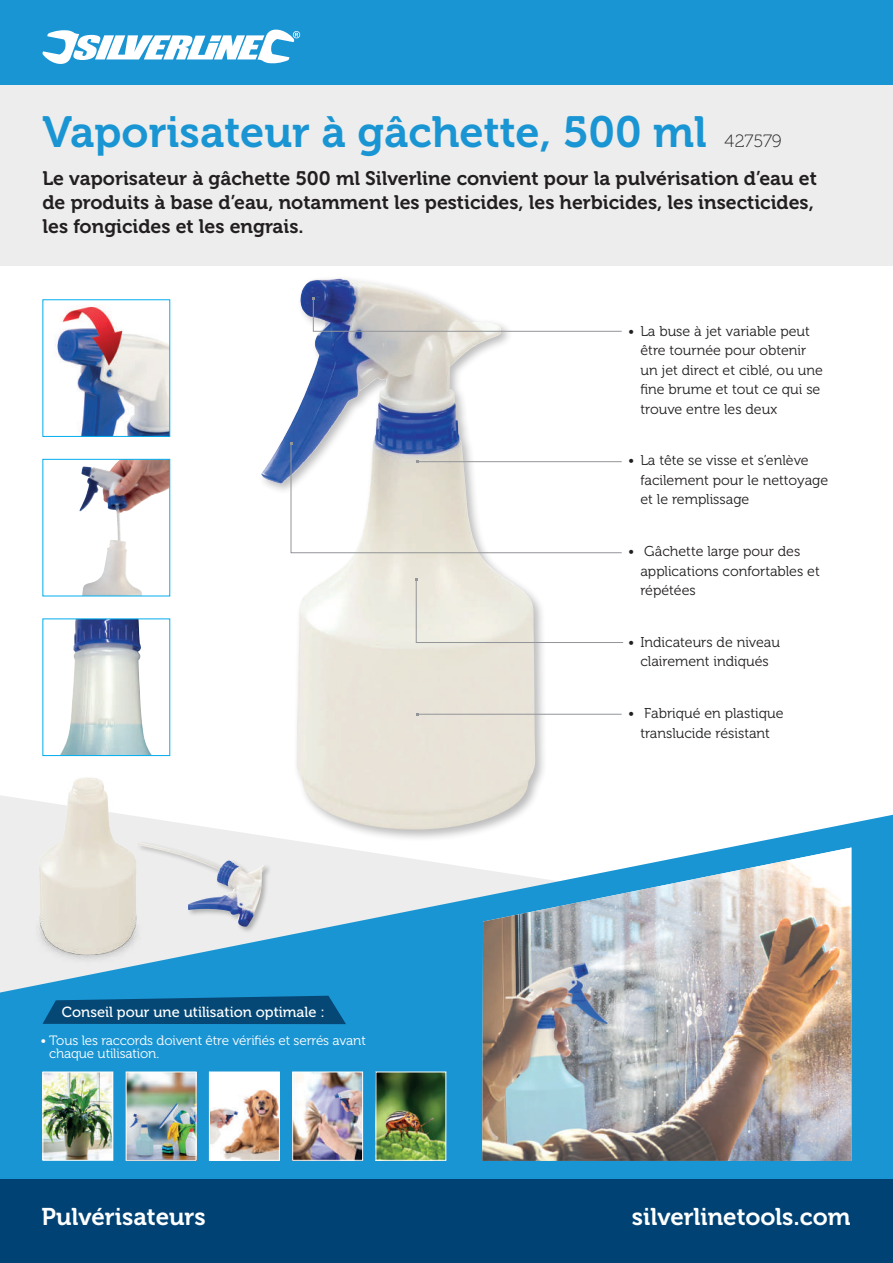
<style>
.page{position:relative;width:893px;height:1263px;background:#fff}
.page>*{position:absolute;margin:0;border:0;box-sizing:border-box;transform-origin:0 0}
.t1{font:43.5px "Museo 700";color:#1a95d3}
.t2{font:24.15px "Museo 700";color:#fff}
.t3{font:19.5px/24px "Museo 700";color:#231f20}
.t4{font:17.7px "Museo 100";letter-spacing:-.005em;color:#231f20}
.t5{font:14.7px "Museo 500";color:#fff}
.t6{font:14.25px/19.5px "Museo 300";color:#231f20}
.t7{font:13.5px/13.5px "Museo 300";letter-spacing:-.01em;color:#fff}
</style>
<div class="page">
<svg style="left:0;top:815px;width:893px;height:365px;background:#4caad9"></svg>
<div style="left:0;top:1180px;width:893px;height:83px;background:#004274"></div>
<div style="left:0;top:0;width:893px;height:85px;background:#1a95d3"></div>
<div style="left:0;top:85px;width:893px;height:181px;background:#ecedec"></div>
<svg style="left:42px;top:29px;width:258px;height:35px"></svg>
<svg style="left:43px;top:996px;width:303px;height:28px;background:#075180"></svg>
<div style="left:258px;top:275px;width:290px;height:567px;background:#231f20;opacity:.3"></div>
<img style="left:261px;top:279px;width:274px;height:552px">
<svg style="left:312px;top:297px;width:310px;height:35px"></svg>
<svg style="left:290px;top:443px;width:332px;height:110px"></svg>
<svg style="left:415px;top:578px;width:209px;height:65px"></svg>
<hr style="left:418px;top:714px;width:204px;height:1px;background:#939598">
<img style="left:482px;top:847px;width:369px;height:314px">
<img style="left:54px;top:305px;width:114px;height:130px">
<img style="left:79px;top:461px;width:89px;height:133px">
<img style="left:62px;top:620px;width:88px;height:132px">
<img style="left:0;top:752px;width:204px;height:239px">
<div style="left:136px;top:841px;width:136px;height:93px;background:#231f20;opacity:.3"></div>
<img style="left:137px;top:842px;width:128px;height:85px">
<img style="left:45px;top:1073px;width:66px;height:86px">
<div style="left:43px;top:1071px;width:70px;height:90px;border:1px solid #fff"></div>
<img style="left:378px;top:1073px;width:66px;height:86px">
<img style="left:128px;top:1073px;width:66px;height:86px">
<div style="left:126px;top:1071px;width:70px;height:90px;border:1px solid #fff"></div>
<img style="left:211px;top:1073px;width:67px;height:86px">
<div style="left:209px;top:1071px;width:71px;height:90px;border:1px solid #fff"></div>
<img style="left:294px;top:1073px;width:67px;height:86px">
<div style="left:292px;top:1071px;width:71px;height:90px;border:1px solid #fff"></div>
<h1 class="t1" style="left:43px;top:108px;width:666px">Vaporisateur à gâchette, 500 ml</h1>
<p class="t4" style="left:725px;top:132px;width:58px">427579</p>
<h3 class="t3" style="left:43px;top:167px;width:776px">Le vaporisateur à gâchette 500 ml Silverline convient pour la pulvérisation d’eau et de produits à base d’eau, notamment les pesticides, les herbicides, les insecticides, les fongicides et les engrais.</h3>
<p class="t6" style="left:640px;top:321px;width:184px;text-indent:-12px">• La buse à jet variable peut être tournée pour obtenir un jet direct et ciblé, ou une fine brume et tout ce qui se trouve entre les deux</p>
<p class="t5" style="left:62px;top:1004px;width:264px">Conseil pour une utilisation optimale :</p>
<p class="t7" style="left:49px;top:1034px;width:318px;text-indent:-9px">• Tous les raccords doivent être vérifiés et serrés avant chaque utilisation.</p>
<h2 class="t2" style="left:42px;top:1203px;width:166px">Pulvérisateurs</h2>
<p class="t6" style="left:640px;top:451px;width:189px;text-indent:-12px">• La tête se visse et s’enlève facilement pour le nettoyage et le remplissage</p>
<p class="t6" style="left:640px;top:542px;width:181px;text-indent:-12px">• Gâchette large pour des applications confortables et répétées</p>
<p class="t6" style="left:628px;top:632px;width:153px;text-align:center">• Indicateurs de niveau clairement indiqués</p>
<p class="t6" style="left:628px;top:704px;width:157px;text-align:center">• Fabriqué en plastique translucide résistant</p>
<h2 class="t2" style="left:632px;top:1203px;width:220px">silverlinetools.com</h2>
</div>
